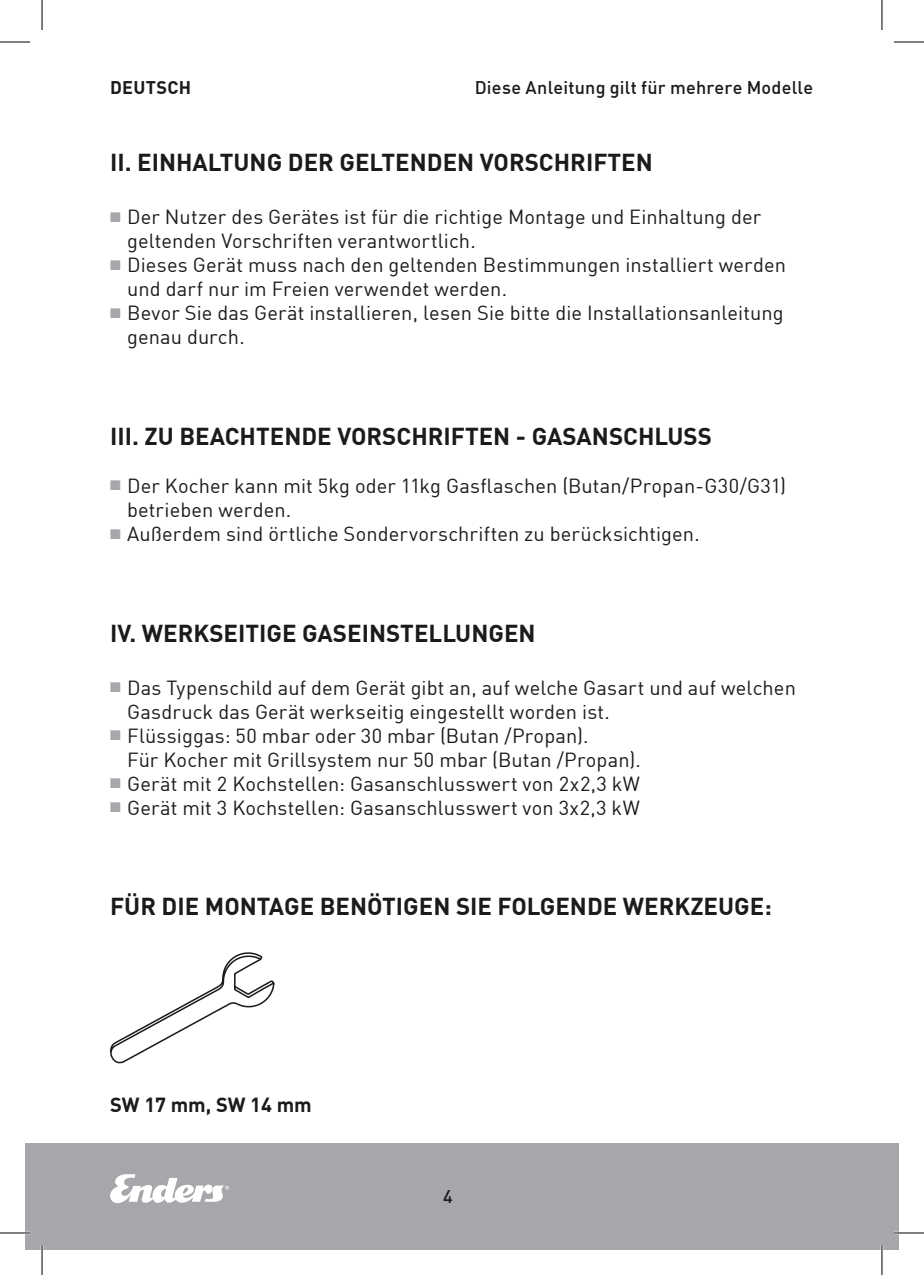
<style>
.page{position:relative;width:924px;height:1275px;background:#fff}
.page>*{position:absolute;margin:0;border:0;box-sizing:border-box;transform-origin:0 0}
.t1{font:700 24px "DIN Offc";color:#1c1a1b}
.t2{font:20px/24px "DIN Offc";letter-spacing:.005em;color:#1c1a1b}
.t3{font:700 20px "DIN Offc";color:#1c1a1b}
.t4{font:500 18px "DIN Offc";letter-spacing:.015em;color:#1c1a1b}
.t5{font:700 18px "DIN Offc";letter-spacing:.015em;color:#1c1a1b}
.s1{color:#a5a7aa}
</style>
<div class="page">
<div style="left:25px;top:1143px;width:873px;height:107px;background:#a5a7aa"></div>
<svg style="left:110px;top:1174px;width:119px;height:30px"></svg>
<svg style="left:110px;top:952px;width:165px;height:112px"></svg>
<hr style="left:0;top:1231px;width:30px;height:3px;background:#fff">
<hr style="left:893px;top:1231px;width:30px;height:3px;background:#fff">
<hr style="left:41px;top:1245px;width:2px;height:30px;background:#fff">
<hr style="left:880px;top:1245px;width:2px;height:30px;background:#fff">
<hr style="left:0;top:42px;width:30px;height:1px;background:#000">
<hr style="left:893px;top:42px;width:30px;height:1px;background:#000">
<hr style="left:0;top:1232px;width:30px;height:1px;background:#000">
<hr style="left:893px;top:1232px;width:30px;height:1px;background:#000">
<hr style="left:42px;top:0;width:1px;height:30px;background:#000">
<hr style="left:42px;top:1245px;width:1px;height:30px;background:#000">
<hr style="left:881px;top:0;width:1px;height:30px;background:#000">
<hr style="left:881px;top:1245px;width:1px;height:30px;background:#000">
<p class="t5" style="left:110px;top:75px;width:83px">DEUTSCH</p>
<p class="t4" style="left:474px;top:76px;width:340px">Diese Anleitung gilt für mehrere Modelle</p>
<p class="t1" style="left:110px;top:147px;width:544px">II. EINHALTUNG DER GELTENDEN VORSCHRIFTEN</p>
<p class="t2" style="left:127px;top:204px;width:635px;text-indent:-17px"><span class="s1">■</span> Der Nutzer des Gerätes ist für die richtige Montage und Einhaltung der geltenden Vorschriften verantwortlich.</p>
<p class="t2" style="left:127px;top:252px;width:660px;text-indent:-17px"><span class="s1">■</span> Dieses Gerät muss nach den geltenden Bestimmungen installiert werden und darf nur im Freien verwendet werden.</p>
<p class="t2" style="left:127px;top:300px;width:657px;text-indent:-17px"><span class="s1">■</span> Bevor Sie das Gerät installieren, lesen Sie bitte die Installationsanleitung genau durch.</p>
<p class="t1" style="left:110px;top:420px;width:603px">III. ZU BEACHTENDE VORSCHRIFTEN - GASANSCHLUSS</p>
<p class="t2" style="left:127px;top:473px;width:660px;text-indent:-17px"><span class="s1">■</span> Der Kocher kann mit 5kg oder 11kg Gasflaschen (Butan/Propan-G30/G31) betrieben werden.</p>
<p class="t2" style="left:110px;top:521px;width:591px"><span class="s1">■</span> Außerdem sind örtliche Sondervorschriften zu berücksichtigen.</p>
<p class="t1" style="left:110px;top:617px;width:427px">IV. WERKSEITIGE GASEINSTELLUNGEN</p>
<p class="t2" style="left:127px;top:675px;width:670px;text-indent:-17px"><span class="s1">■</span> Das Typenschild auf dem Gerät gibt an, auf welche Gasart und auf welchen<br>Gasdruck das Gerät werkseitig eingestellt worden ist.</p>
<p class="t2" style="left:127px;top:723px;width:515px;text-indent:-17px"><span class="s1">■</span> Flüssiggas: 50 mbar oder 30 mbar (Butan /Propan).<br>Für Kocher mit Grillsystem nur 50 mbar (Butan /Propan).</p>
<p class="t2" style="left:110px;top:771px;width:531px"><span class="s1">■</span> Gerät mit 2 Kochstellen: Gasanschlusswert von 2x2,3 kW</p>
<p class="t2" style="left:110px;top:795px;width:531px"><span class="s1">■</span> Gerät mit 3 Kochstellen: Gasanschlusswert von 3x2,3 kW</p>
<p class="t1" style="left:110px;top:891px;width:662px">FÜR DIE MONTAGE BENÖTIGEN SIE FOLGENDE WERKZEUGE:</p>
<p class="t3" style="left:110px;top:1092px;width:203px">SW 17 mm, SW 14 mm</p>
<p class="t4" style="left:443px;top:1185px;width:11px">4</p>
</div>
